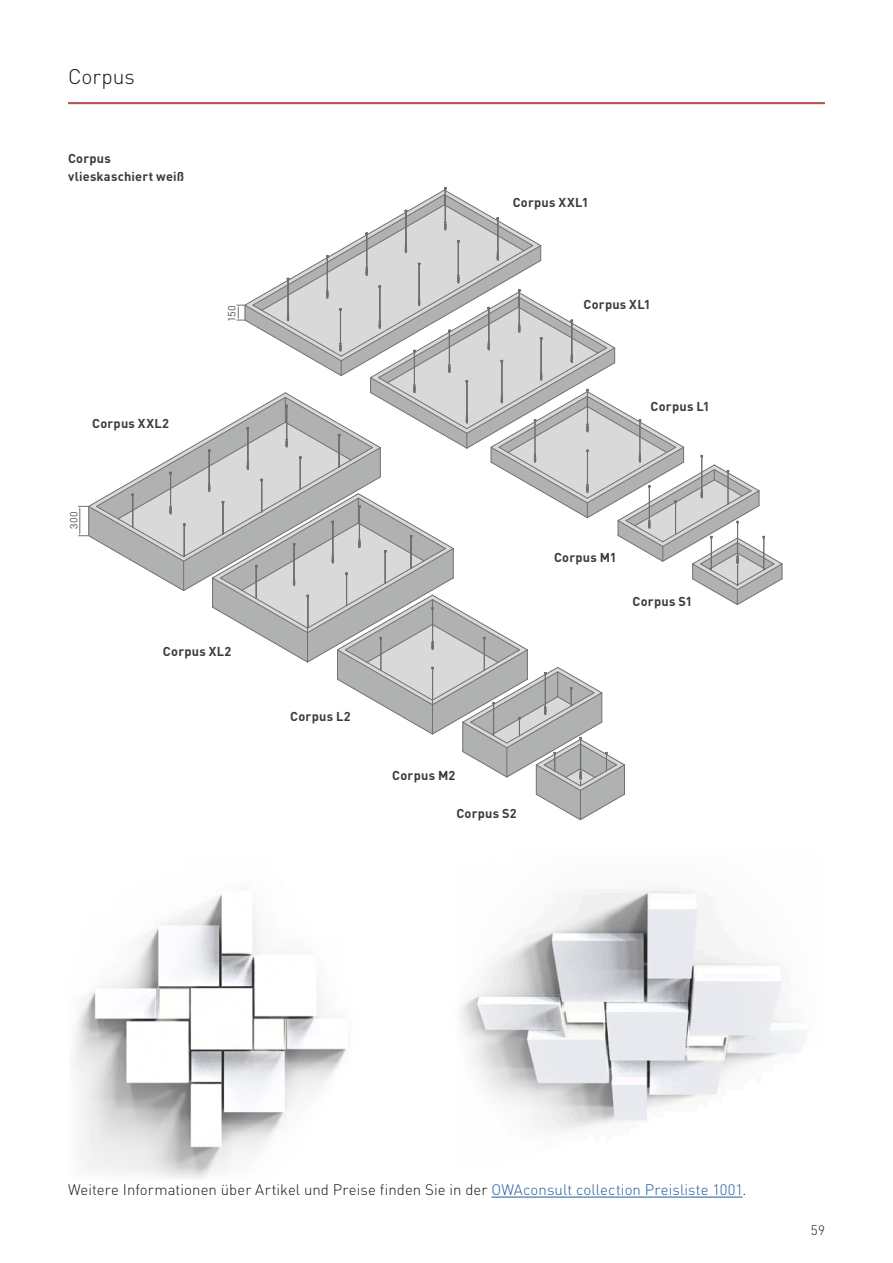
<style>
.page{position:relative;width:893px;height:1263px;background:#fff}
.page>*{position:absolute;margin:0;border:0;box-sizing:border-box;transform-origin:0 0}
.t1{font:300 21px "DIN Pro";letter-spacing:-.005em;color:#1a1918}
.t2{font:300 15px "DIN Pro";letter-spacing:.005em;color:#1a1918}
.t3{font:300 13.5px "DIN Pro";color:#1a1918}
.t4{font:700 12.75px/18px "DIN Pro";letter-spacing:.02em;color:#3b3b3a}
.t5{font:300 11.25px "Imago Pro";color:#3b3b3a}
.t6{font:300 11.1px "Imago Pro";color:#3b3b3a}
.s1{color:#23599b}
</style>
<div class="page">
<hr style="left:68px;top:102px;width:757px;height:2px;background:#b75650">
<img style="left:74px;top:894px;width:272px;height:284px">
<img style="left:460px;top:890px;width:346px;height:241px">
<svg style="left:79px;top:187px;width:704px;height:633px"></svg>
<hr style="left:491px;top:1197px;width:252px;height:1px;background:#23599b">
<h1 class="t1" style="left:68px;top:61px;width:68px">Corpus</h1>
<p class="t4" style="left:68px;top:148px;width:118px">Corpus vlieskaschiert weiß</p>
<p class="t4" style="left:92px;top:413px;width:79px">Corpus XXL2</p>
<p class="t6" style="left:66px;top:529px;width:18px;rotate:-90deg">300</p>
<p class="t5" style="left:224px;top:322px;width:18px;rotate:-90deg">150</p>
<p class="t4" style="left:163px;top:641px;width:70px">Corpus XL2</p>
<p class="t4" style="left:513px;top:192px;width:77px">Corpus XXL1</p>
<p class="t4" style="left:583px;top:294px;width:69px">Corpus XL1</p>
<p class="t4" style="left:651px;top:396px;width:61px">Corpus L1</p>
<p class="t4" style="left:290px;top:707px;width:62px">Corpus L2</p>
<p class="t4" style="left:554px;top:547px;width:64px">Corpus M1</p>
<p class="t4" style="left:632px;top:592px;width:62px">Corpus S1</p>
<p class="t4" style="left:392px;top:765px;width:65px">Corpus M2</p>
<p class="t4" style="left:456px;top:804px;width:62px">Corpus S2</p>
<p class="t2" style="left:68px;top:1178px;width:680px">Weitere Informationen über Artikel und Preise finden Sie in der <span class="s1">OWAconsult collection Preisliste 1001</span>.</p>
<p class="t3" style="left:811px;top:1220px;width:15px">59</p>
</div>
